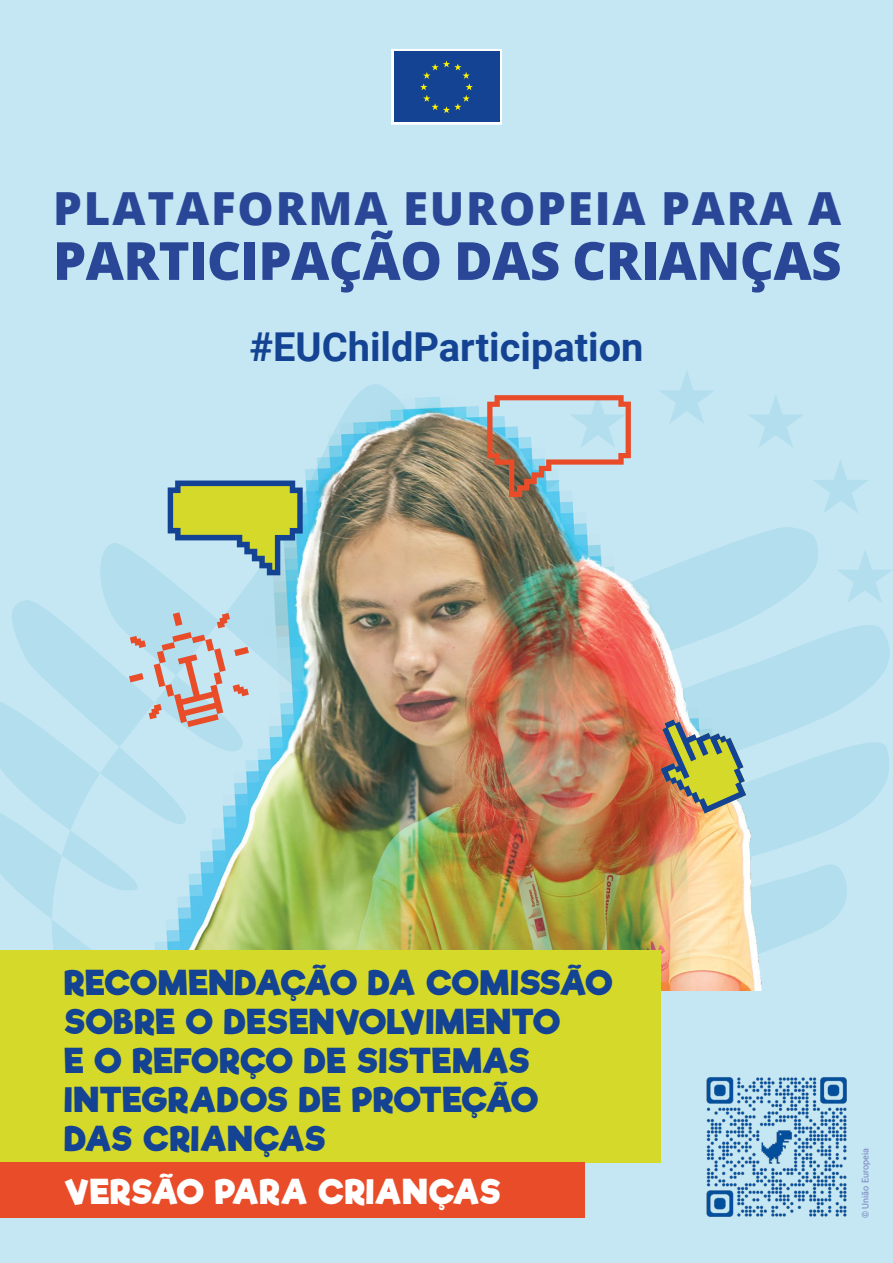
<style>
.page{position:relative;width:893px;height:1263px;background:#c5e6f3}
.page>*{position:absolute;margin:0;border:0;box-sizing:border-box;transform-origin:0 0}
.t1{font:800 52.65px "Open Sans";letter-spacing:-.01em;color:#294697}
.t2{font:800 45.6px "Open Sans";letter-spacing:.04em;color:#294697}
.EUChildParticipation_roboto{font:700 39.75px "Roboto";color:#134392}
.t3{font:700 33px/39px "Riffic";color:#134392}
.t4{font:700 33px "Riffic";color:#fff}
.image_copyright{font:9px "Roboto";color:#7883bd}
</style>
<div class="page">
<svg style="left:51px;top:920px;width:76px;height:31px"></svg>
<svg style="left:660px;top:603px;width:230px;height:426px"></svg>
<svg style="left:685px;top:371px;width:207px;height:232px"></svg>
<img style="left:127px;top:377px;width:639px;height:614px">
<svg style="left:487px;top:395px;width:144px;height:102px"></svg>
<svg style="left:0;top:480px;width:303px;height:439px"></svg>
<svg style="left:660px;top:719px;width:86px;height:94px;background:#a4a370"></svg>
<div style="left:0;top:951px;width:660px;height:212px;background:#d5da2a"></div>
<div style="left:0;top:1163px;width:585px;height:55px;background:#e94c28"></div>
<img style="left:706px;top:1077px;width:141px;height:140px">
<svg style="left:391px;top:49px;width:111px;height:76px;background:#315b9a"></svg>
<p class="t2" style="left:53px;top:174px;width:789px">PLATAFORMA EUROPEIA PARA A</p>
<p class="t1" style="left:53px;top:221px;width:790px">PARTICIPAÇÃO DAS CRIANÇAS</p>
<p class="EUChildParticipation_roboto" style="left:249px;top:319px;width:395px">#EUChildParticipation</p>
<p class="t3" style="left:64px;top:963px;width:551px">RECOMENDAÇÃO DA COMISSÃO<br>SOBRE O DESENVOLVIMENTO<br>E O REFORÇO DE SISTEMAS<br>INTEGRADOS DE PROTEÇÃO</p>
<p class="t3" style="left:64px;top:1119px;width:264px">DAS CRIANÇAS</p>
<p class="t4" style="left:64px;top:1171px;width:439px">VERSÃO PARA CRIANÇAS</p>
<p class="image_copyright" style="left:859px;top:1218px;width:71px;rotate:-90deg">© União Europeia</p>
</div>
